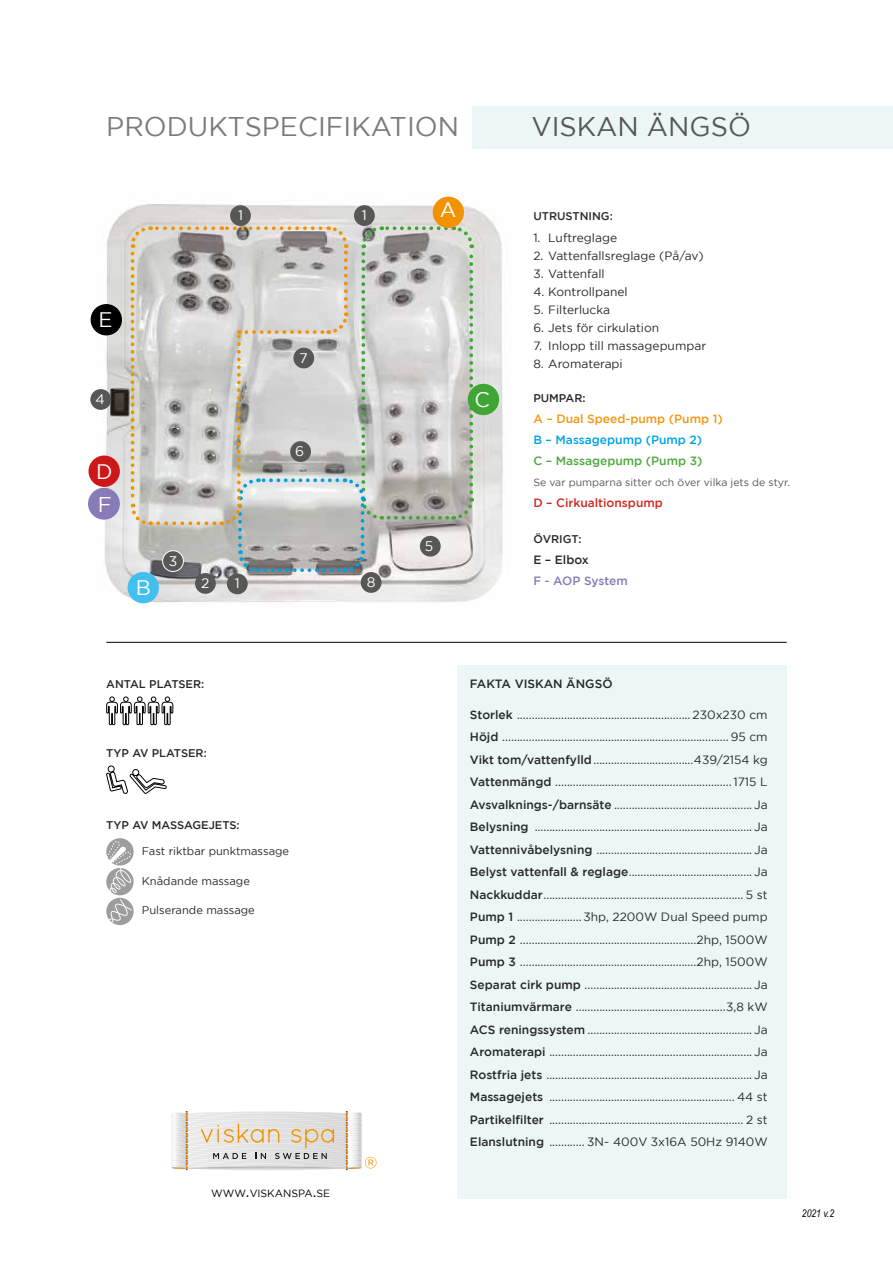
<style>
.page{position:relative;width:893px;height:1263px;background:#fff}
.page>*{position:absolute;margin:0;border:0;box-sizing:border-box;transform-origin:0 0}
.t1{font:27px "Gotham";color:#7c7b7b}
.t2{font:27px "Gotham";color:#575756}
.t3{font:21.3px "Gotham";color:#fff}
.t4{font:21px "Gotham";color:#fff}
.t5{font:13.95px "Gotham";color:#fff}
.t6{font:12px/22.5px "Gotham";color:#282827;text-align:justify}
.t7{font:500 12px "Gotham";color:#282827}
.t8{font:500 12px "Gotham";color:#f49811}
.t9{font:500 12px "Gotham";color:#00a3e6}
.t10{font:500 12px "Gotham";color:#4fa93e}
.t11{font:500 12px "Gotham";color:#cf2920}
.t12{font:500 12px "Gotham";letter-spacing:-.015em;color:#877bb8}
.t13{font:500 11.1px "Gotham";color:#282827}
.t14{font:11.1px "Gotham";color:#282827}
.t15{font:10.5px "Gotham";color:#575756}
.t16{font:10.5px "Gotham";color:#000}
.t17{font:italic 10.5px "Arial Narrow";color:#000}
.s1{font-size:15px}
.s2{font-weight:500}
</style>
<div class="page">
<img style="left:94px;top:196px;width:409px;height:408px">
<svg style="left:106px;top:765px;width:61px;height:29px"></svg>
<svg style="left:129px;top:224px;width:346px;height:350px;background:#c7c7c3"></svg>
<div style="left:195px;top:573px;width:21px;height:21px;background:#575756;border-radius:50%"></div>
<div style="left:361px;top:572px;width:20px;height:21px;background:#575756;border-radius:50%"></div>
<div style="left:90px;top:389px;width:21px;height:21px;background:#575756;border-radius:50%"></div>
<div style="left:420px;top:536px;width:21px;height:21px;background:#575756;border-radius:50%"></div>
<div style="left:290px;top:441px;width:21px;height:21px;background:#575756;border-radius:50%"></div>
<div style="left:293px;top:348px;width:21px;height:20px;background:#575756;border-radius:50%"></div>
<div style="left:163px;top:551px;width:20px;height:20px;background:#575756;border-radius:50%"></div>
<div style="left:162px;top:550px;width:22px;height:22px;border:1px solid #fff;border-radius:50%"></div>
<div style="left:230px;top:205px;width:21px;height:21px;background:#575756;border-radius:50%"></div>
<div style="left:227px;top:573px;width:21px;height:21px;background:#575756;border-radius:50%"></div>
<div style="left:354px;top:205px;width:21px;height:21px;background:#575756;border-radius:50%"></div>
<svg style="left:106px;top:838px;width:28px;height:87px"></svg>
<svg style="left:171px;top:1111px;width:205px;height:60px"></svg>
<div style="left:472px;top:106px;width:421px;height:43px;background:#ecf6f6"></div>
<div style="left:457px;top:665px;width:330px;height:534px;background:#ecf6f6"></div>
<svg style="left:106px;top:696px;width:68px;height:29px"></svg>
<div style="left:468px;top:384px;width:31px;height:31px;background:#3fa535;border-radius:50%"></div>
<div style="left:433px;top:197px;width:31px;height:31px;background:#f39200;border-radius:50%"></div>
<div style="left:128px;top:572px;width:31px;height:31px;background:#41c0f0;border-radius:50%"></div>
<hr style="left:106px;top:642px;width:681px;height:1px;background:#000">
<div style="left:88px;top:455px;width:32px;height:32px;background:#cd1719;border-radius:50%"></div>
<div style="left:91px;top:304px;width:31px;height:31px;background:#000;border-radius:50%"></div>
<div style="left:88px;top:488px;width:32px;height:32px;background:#877bb8;border-radius:50%"></div>
<h1 class="t1" style="left:106px;top:111px;width:354px">PRODUKTSPECIFIKATION</h1>
<p class="t5" style="left:238px;top:207px;width:6px">1</p>
<p class="t5" style="left:362px;top:207px;width:6px">1</p>
<h3 class="t4" style="left:440px;top:198px;width:18px">A</h3>
<h3 class="t4" style="left:98px;top:308px;width:16px">E</h3>
<p class="t5" style="left:95px;top:391px;width:11px">4</p>
<h3 class="t4" style="left:96px;top:460px;width:18px">D</h3>
<h2 class="t3" style="left:98px;top:492px;width:15px">F</h2>
<p class="t5" style="left:300px;top:350px;width:10px">7</p>
<p class="t5" style="left:295px;top:443px;width:11px">6</p>
<h3 class="t4" style="left:136px;top:575px;width:17px">B</h3>
<p class="t5" style="left:169px;top:553px;width:10px">3</p>
<p class="t5" style="left:201px;top:575px;width:10px">2</p>
<p class="t5" style="left:367px;top:574px;width:10px">8</p>
<p class="t5" style="left:235px;top:576px;width:6px">1</p>
<h3 class="t4" style="left:475px;top:388px;width:17px">C</h3>
<p class="t5" style="left:425px;top:538px;width:10px">5</p>
<h1 class="t2" style="left:531px;top:112px;width:221px">VISKAN ÄNGSÖ</h1>
<p class="t13" style="left:533px;top:210px;width:81px">UTRUSTNING:</p>
<p class="t6" style="left:533px;top:227px;width:85px">1. Luftreglage</p>
<p class="t6" style="left:533px;top:245px;width:172px">2. Vattenfallsreglage (På/av)</p>
<p class="t6" style="left:533px;top:263px;width:73px">3. Vattenfall</p>
<p class="t6" style="left:533px;top:281px;width:96px">4. Kontrollpanel</p>
<p class="t6" style="left:533px;top:299px;width:78px">5. Filterlucka</p>
<p class="t6" style="left:533px;top:317px;width:127px">6. Jets för cirkulation</p>
<p class="t6" style="left:533px;top:335px;width:174px">7. Inlopp till massagepumpar</p>
<p class="t6" style="left:533px;top:353px;width:91px">8. Aromaterapi</p>
<p class="t13" style="left:533px;top:391px;width:54px">PUMPAR:</p>
<p class="t8" style="left:533px;top:412px;width:191px">A – Dual Speed-pump (Pump 1)</p>
<p class="t9" style="left:533px;top:433px;width:170px">B – Massagepump (Pump 2)</p>
<p class="t10" style="left:533px;top:454px;width:171px">C – Massagepump (Pump 3)</p>
<p class="t15" style="left:533px;top:476px;width:258px">Se var pumparna sitter och över vilka jets de styr.</p>
<p class="t11" style="left:533px;top:496px;width:131px">D – Cirkualtionspump</p>
<p class="t13" style="left:533px;top:533px;width:50px">ÖVRIGT:</p>
<p class="t7" style="left:533px;top:553px;width:57px">E – Elbox</p>
<p class="t12" style="left:533px;top:574px;width:96px">F - AOP System</p>
<p class="t13" style="left:106px;top:677px;width:99px">ANTAL PLATSER:</p>
<p class="t13" style="left:106px;top:747px;width:102px">TYP AV PLATSER:</p>
<p class="t13" style="left:106px;top:819px;width:135px">TYP AV MASSAGEJETS:</p>
<p class="t14" style="left:142px;top:845px;width:149px">Fast riktbar punktmassage</p>
<p class="t14" style="left:142px;top:874px;width:110px">Knådande massage</p>
<p class="t14" style="left:142px;top:904px;width:114px">Pulserande massage</p>
<p class="t16" style="left:211px;top:1188px;width:120px">WWW<span class="s1">.</span>VISKANSPA<span class="s1">.</span>SE</p>
<p class="t7" style="left:470px;top:677px;width:144px">FAKTA VISKAN ÄNGSÖ</p>
<p class="t6" style="left:470px;top:703px;width:299px"><span class="s2">Storlek</span> ........................................................... 230x230 cm <span class="s2">Höjd</span> ............................................................................. 95 cm <span class="s2">Vikt tom/vattenfylld</span>..................................439/2154 kg <span class="s2">Vattenmängd</span> ............................................................1715 L <span class="s2">Avsvalknings-/barnsäte</span> ............................................... Ja <span class="s2">Belysning</span> .......................................................................... Ja <span class="s2">Vattennivåbelysning</span> ..................................................... Ja <span class="s2">Belyst vattenfall &amp; reglage</span>.......................................... Ja <span class="s2">Nackkuddar</span>.................................................................... 5 st <span class="s2">Pump 1</span> ......................3hp, 2200W Dual Speed pump <span class="s2">Pump 2</span> ............................................................2hp, 1500W <span class="s2">Pump 3</span> ............................................................2hp, 1500W <span class="s2">Separat cirk pump</span> ......................................................... Ja <span class="s2">Titaniumvärmare</span> ...................................................3,8 kW <span class="s2">ACS reningssystem</span> ........................................................ Ja <span class="s2">Aromaterapi</span> ..................................................................... Ja <span class="s2">Rostfria jets</span> ...................................................................... Ja <span class="s2">Massagejets</span> ............................................................... 44 st <span class="s2">Partikelfilter</span> .................................................................. 2 st <span class="s2">Elanslutning</span> ............ 3N~ 400V 3x16A 50Hz 9140W</p>
<p class="t17" style="left:802px;top:1206px;width:34px">2021 v.2</p>
</div>
